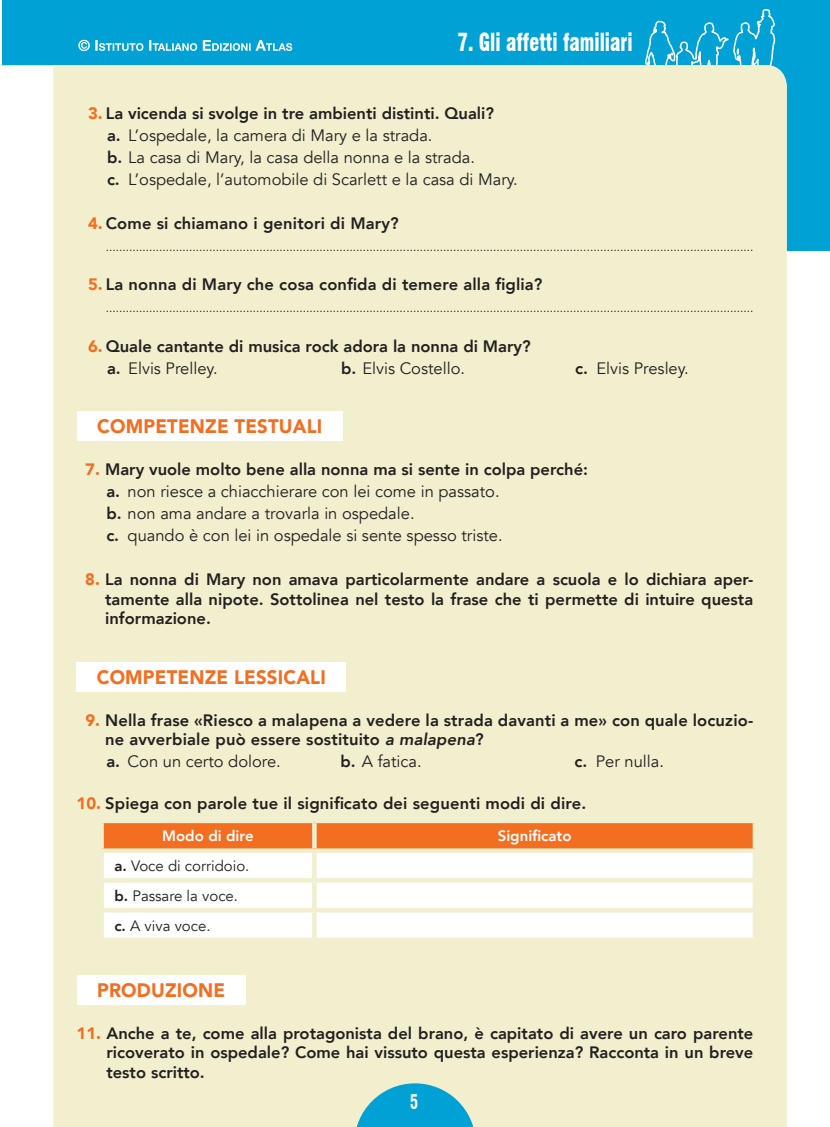
<style>
.page{position:relative;width:830px;height:1127px;background:#fff}
.page>*{position:absolute;margin:0;border:0;box-sizing:border-box;transform-origin:0 0}
.t1{font:900 condensed 24.3px "Swiss 721 BT";color:#fff;scale:.82 1}
.t2{font:700 condensed 19.8px "Swiss 721 BT";color:#fff;scale:.82 1}
.t3{font:900 19.5px "Avenir";letter-spacing:.01em;color:#f36e21;scale:.95 1}
.t4{font:800 16.5px/19.8px "Avenir";letter-spacing:.01em;color:#231f20}
.t5{font:16.5px/21.9px "Avenir";color:#231f20}
.t6{font:15px/29.7px "Avenir";color:#231f20}
.t7{font:800 15px "Avenir";color:#fff}
.t8{font:12px "Avenir";color:#231f20}
.s1{font-weight:900;color:#f36e21}
.s2{font-weight:800}
.s3{font-weight:400}
.s4{font-style:italic}
</style>
<div class="page">
<div style="left:2px;top:0;width:827px;height:251px;background:#00a2d5"></div>
<div style="left:2px;top:65px;width:51px;height:186px;background:#fff"></div>
<svg style="left:645px;top:9px;width:130px;height:56px"></svg>
<div style="left:53px;top:65px;width:733px;height:1062px;background:#f1efcd"></div>
<div style="left:77px;top:412px;width:265px;height:29px;background:#fff"></div>
<div style="left:77px;top:663px;width:269px;height:29px;background:#fff"></div>
<div style="left:104px;top:823px;width:648px;height:25px;background:#f36e21"></div>
<svg style="left:104px;top:853px;width:648px;height:85px"></svg>
<hr style="left:99px;top:819px;width:215px;height:4px;background:#f1efcd">
<hr style="left:314px;top:819px;width:442px;height:4px;background:#f1efcd">
<div style="left:99px;top:823px;width:5px;height:25px;background:#f1efcd"></div>
<svg style="left:312px;top:823px;width:4px;height:25px"></svg>
<svg style="left:752px;top:823px;width:4px;height:25px"></svg>
<div style="left:99px;top:848px;width:215px;height:5px;background:#f1efcd"></div>
<div style="left:99px;top:853px;width:5px;height:25px;background:#f1efcd"></div>
<div style="left:314px;top:848px;width:442px;height:5px;background:#f1efcd"></div>
<hr style="left:312px;top:853px;width:4px;height:25px;background:#f1efcd">
<svg style="left:752px;top:853px;width:4px;height:25px"></svg>
<div style="left:99px;top:878px;width:215px;height:5px;background:#f1efcd"></div>
<div style="left:99px;top:883px;width:5px;height:25px;background:#f1efcd"></div>
<div style="left:314px;top:878px;width:442px;height:5px;background:#f1efcd"></div>
<hr style="left:312px;top:883px;width:4px;height:25px;background:#f1efcd">
<svg style="left:752px;top:883px;width:4px;height:25px"></svg>
<hr style="left:99px;top:908px;width:215px;height:4px;background:#f1efcd">
<div style="left:99px;top:912px;width:5px;height:26px;background:#f1efcd"></div>
<hr style="left:314px;top:908px;width:442px;height:4px;background:#f1efcd">
<hr style="left:312px;top:912px;width:4px;height:26px;background:#f1efcd">
<svg style="left:752px;top:912px;width:4px;height:26px"></svg>
<hr style="left:99px;top:938px;width:215px;height:4px;background:#f1efcd">
<hr style="left:314px;top:938px;width:442px;height:4px;background:#f1efcd">
<div style="left:77px;top:975px;width:168px;height:29px;background:#fff"></div>
<svg style="left:354px;top:1083px;width:121px;height:44px;background:#47b8d2"></svg>
<svg style="left:78px;top:40px;width:214px;height:11px"></svg>
<h1 class="t1" style="left:457px;top:28px;width:215px">7. Gli affetti familiari</h1>
<p class="t5" style="left:107px;top:103px;width:412px;text-indent:-19px"><span class="s1">3.</span> <span class="s2">La vicenda si svolge in tre ambienti distinti. Quali?<br>a.</span> L’ospedale, la camera di Mary e la strada.<br><span class="s2">b.</span> La casa di Mary, la casa della nonna e la strada.<br><span class="s2">c.</span> L’ospedale, l’automobile di Scarlett e la casa di Mary.</p>
<p class="t4" style="left:88px;top:212px;width:312px"><span class="s1">4.</span> Come si chiamano i genitori di Mary?</p>
<p class="t8" style="left:106px;top:240px;width:649px">..................................................................................................................................................................................................</p>
<p class="t4" style="left:88px;top:274px;width:455px"><span class="s1">5.</span> La nonna di Mary che cosa confida di temere alla figlia?</p>
<p class="t8" style="left:106px;top:301px;width:649px">..................................................................................................................................................................................................</p>
<p class="t4" style="left:107px;top:334px;width:425px;line-height:21.9px;text-indent:-19px"><span class="s1">6.</span> Quale cantante di musica rock adora la nonna di Mary? a. <span class="s3">Elvis Prelley.</span></p>
<p class="t5" style="left:341px;top:358px;width:125px"><span class="s2">b.</span> Elvis Costello.</p>
<p class="t5" style="left:575px;top:358px;width:115px"><span class="s2">c.</span> Elvis Presley.</p>
<p class="t3" style="left:97px;top:409px;width:238px">COMPETENZE TESTUALI</p>
<p class="t5" style="left:106px;top:459px;width:483px;text-indent:-21px"><span class="s1">7.</span> <span class="s2">Mary vuole molto bene alla nonna ma si sente in colpa perché: a.</span> non riesce a chiacchierare con lei come in passato.<br><span class="s2">b.</span> non ama andare a trovarla in ospedale.<br><span class="s2">c.</span> quando è con lei in ospedale si sente spesso triste.</p>
<p class="t4" style="left:105px;top:568px;width:649px;text-align:justify;text-indent:-20px"><span class="s1">8.</span> La nonna di Mary non amava particolarmente andare a scuola e lo dichiara aper&shy;tamente alla nipote. Sottolinea nel testo la frase che ti permette di intuire questa informazione.</p>
<p class="t3" style="left:97px;top:660px;width:242px">COMPETENZE LESSICALI</p>
<p class="t4" style="left:105px;top:709px;width:649px;text-indent:-20px"><span class="s1">9.</span> Nella frase «Riesco a malapena a vedere la strada davanti a me» con quale locuzio&shy;ne avverbiale può essere sostituito <span class="s4">a malapena</span>?</p>
<p class="t5" style="left:106px;top:751px;width:176px"><span class="s2">a.</span> Con un certo dolore.</p>
<p class="t5" style="left:340px;top:751px;width:83px"><span class="s2">b.</span> A fatica.</p>
<p class="t5" style="left:574px;top:751px;width:91px"><span class="s2">c.</span> Per nulla.</p>
<p class="t4" style="left:77px;top:792px;width:511px"><span class="s1">10.</span> Spiega con parole tue il significato dei seguenti modi di dire.</p>
<p class="t7" style="left:162px;top:822px;width:93px">Modo di dire</p>
<p class="t7" style="left:497px;top:822px;width:75px">Significato</p>
<p class="t6" style="left:114px;top:851px;width:136px"><span class="s2">a.</span> Voce di corridoio. <span class="s2">b.</span> Passare la voce. <span class="s2">c.</span> A viva voce.</p>
<p class="t3" style="left:97px;top:973px;width:136px">PRODUZIONE</p>
<p class="t4" style="left:106px;top:1022px;width:648px;text-align:justify;text-indent:-30px"><span class="s1">11.</span> Anche a te, come alla protagonista del brano, è capitato di avere un caro parente ricoverato in ospedale? Come hai vissuto questa esperienza? Racconta in un breve testo scritto.</p>
<p class="t2" style="left:410px;top:1090px;width:11px">5</p>
</div>
